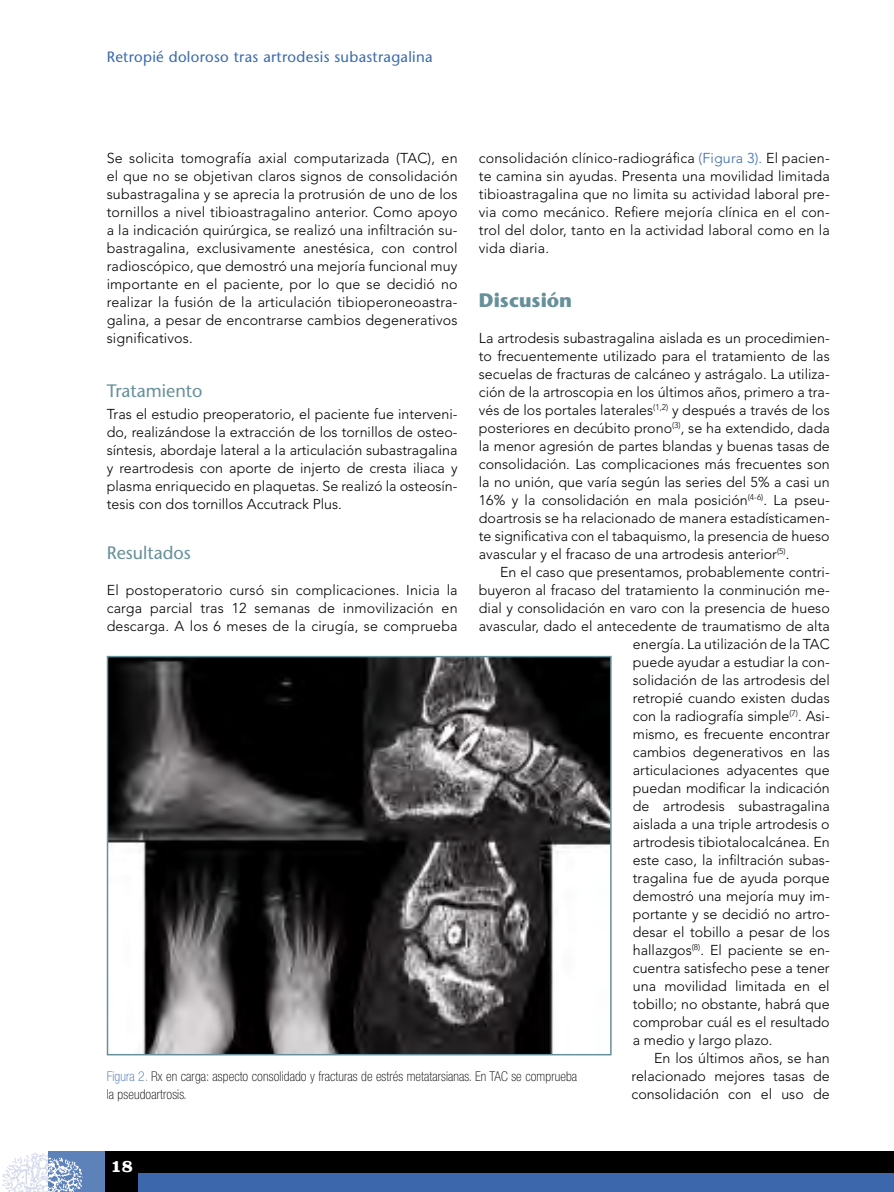
<style>
.page{position:relative;width:894px;height:1192px;background:#fff}
.page>*{position:absolute;margin:0;border:0;box-sizing:border-box;transform-origin:0 0}
.Ladillo_1{font:700 19.5px "Stone Sans Std";color:#67909a}
.Ladillo_2{font:500 18px "Stone Sans Std";color:#67909a}
.t1{font:700 18px "Clarendon LT Std";color:#fff}
.Cintillo_impar{font:500 15px "Stone Sans Std";letter-spacing:.02em;color:#3b6bac}
._00_Texto_General{font:300 14.25px/18px "Avenir LT Std";color:#000;text-align:justify}
._00_Txt_primer_parrafo{font:300 14.25px/18px "Avenir LT Std";color:#000;text-align:justify}
.Pie_de_foto{font:100 condensed 13.5px/18px "Helvetica Neue LT Std";letter-spacing:.01em;color:#000}
.s1{color:#3b6bac}
</style>
<div class="page">
<div style="left:0;top:1151px;width:893px;height:40px;background:#000"></div>
<div style="left:138px;top:1172px;width:755px;height:19px;background:#3c67ad"></div>
<div style="left:48px;top:1151px;width:56px;height:40px;background:#5d81b9"></div>
<img style="left:48px;top:1156px;width:35px;height:35px">
<svg style="left:0;top:1151px;width:48px;height:40px;background:#f0f2f8"></svg>
<hr style="left:893px;top:1151px;width:1px;height:40px;background:#000">
<svg style="left:893px;top:1173px;width:1px;height:18px"></svg>
<img style="left:110px;top:659px;width:498px;height:393px">
<div style="left:107px;top:656px;width:504px;height:399px;border:2px solid #67909a"></div>
<p class="Cintillo_impar" style="left:107px;top:47px;width:327px">Retropié doloroso tras artrodesis subastragalina</p>
<p class="_00_Txt_primer_parrafo" style="left:479px;top:149px;width:352px">consolidación clínico-radiográfica <span class="s1">(Figura 3).</span> El pacien&shy;te camina sin ayudas. Presenta una movilidad limitada tibioastragalina que no limita su actividad laboral pre&shy;via como mecánico. Refiere mejoría clínica en el con&shy;trol del dolor, tanto en la actividad laboral como en la vida diaria.</p>
<p class="Ladillo_1" style="left:479px;top:288px;width:95px">Discusión</p>
<p class="_00_Txt_primer_parrafo" style="left:479px;top:329px;width:352px">La artrodesis subastragalina aislada es un procedimien&shy;to frecuentemente utilizado para el tratamiento de las secuelas de fracturas de calcáneo y astrágalo. La utiliza&shy;ción de la artroscopia en los últimos años, primero a tra&shy;vés de los portales laterales<sup>(1,2)</sup> y después a través de los posteriores en decúbito prono<sup>(3)</sup>, se ha extendido, dada la menor agresión de partes blandas y buenas tasas de consolidación. Las complicaciones más frecuentes son la no unión, que varía según las series del 5% a casi un 16% y la consolidación en mala posición<sup>(4-6)</sup>. La pseu&shy;doartrosis se ha relacionado de manera estadísticamen&shy;te significativa con el tabaquismo, la presencia de hueso avascular y el fracaso de una artrodesis anterior<sup>(5)</sup>.</p>
<p class="_00_Texto_General" style="left:500px;top:563px;width:331px">En el caso que presentamos, probablemente contri-</p>
<p class="_00_Texto_General" style="left:479px;top:581px;width:352px">buyeron al fracaso del tratamiento la conminución me-</p>
<p class="_00_Texto_General" style="left:479px;top:599px;width:352px">dial y consolidación en varo con la presencia de hueso</p>
<p class="_00_Texto_General" style="left:479px;top:617px;width:352px">avascular, dado el antecedente de traumatismo de alta</p>
<p class="_00_Texto_General" style="left:633px;top:635px;width:198px">energía. La utilización de la TAC</p>
<p class="_00_Texto_General" style="left:633px;top:653px;width:198px">puede ayudar a estudiar la con-</p>
<p class="_00_Texto_General" style="left:633px;top:671px;width:198px">solidación de las artrodesis del</p>
<p class="_00_Texto_General" style="left:633px;top:689px;width:198px">retropié cuando existen dudas</p>
<p class="_00_Texto_General" style="left:633px;top:707px;width:198px">con la radiografía simple<sup>(7)</sup>. Asi-</p>
<p class="_00_Texto_General" style="left:633px;top:725px;width:198px">mismo, es frecuente encontrar</p>
<p class="_00_Texto_General" style="left:633px;top:743px;width:198px">cambios degenerativos en las</p>
<p class="_00_Texto_General" style="left:633px;top:761px;width:198px">articulaciones adyacentes que</p>
<p class="_00_Texto_General" style="left:633px;top:779px;width:198px">puedan modificar la indicación</p>
<p class="_00_Texto_General" style="left:633px;top:797px;width:198px">de artrodesis subastragalina</p>
<p class="_00_Texto_General" style="left:633px;top:815px;width:198px">aislada a una triple artrodesis o</p>
<p class="_00_Texto_General" style="left:633px;top:833px;width:198px">artrodesis tibiotalocalcánea. En</p>
<p class="_00_Texto_General" style="left:633px;top:851px;width:198px">este caso, la infiltración subas-</p>
<p class="_00_Texto_General" style="left:633px;top:869px;width:198px">tragalina fue de ayuda porque</p>
<p class="_00_Texto_General" style="left:633px;top:887px;width:198px">demostró una mejoría muy im-</p>
<p class="_00_Texto_General" style="left:633px;top:905px;width:198px">portante y se decidió no artro-</p>
<p class="_00_Texto_General" style="left:633px;top:923px;width:198px">desar el tobillo a pesar de los</p>
<p class="_00_Texto_General" style="left:633px;top:941px;width:198px">hallazgos<sup>(8)</sup>. El paciente se en-</p>
<p class="_00_Texto_General" style="left:633px;top:959px;width:198px">cuentra satisfecho pese a tener</p>
<p class="_00_Texto_General" style="left:633px;top:977px;width:198px">una movilidad limitada en el</p>
<p class="_00_Texto_General" style="left:633px;top:995px;width:198px">tobillo; no obstante, habrá que</p>
<p class="_00_Texto_General" style="left:633px;top:1013px;width:198px">comprobar cuál es el resultado</p>
<p class="_00_Texto_General" style="left:633px;top:1031px;width:141px">a medio y largo plazo.</p>
<p class="_00_Texto_General" style="left:631px;top:1049px;width:200px;text-indent:23px">En los últimos años, se han relacionado mejores tasas de consolidación con el uso de</p>
<p class="_00_Texto_General" style="left:107px;top:149px;width:352px">Se solicita tomografía axial computarizada (TAC), en el que no se objetivan claros signos de consolidación subastragalina y se aprecia la protrusión de uno de los tornillos a nivel tibioastragalino anterior. Como apoyo a la indicación quirúrgica, se realizó una infiltración su&shy;bastragalina, exclusivamente anestésica, con control radioscópico, que demostró una mejoría funcional muy importante en el paciente, por lo que se decidió no realizar la fusión de la articulación tibioperoneoastra&shy;galina, a pesar de encontrarse cambios degenerativos significativos.</p>
<p class="Ladillo_2" style="left:107px;top:379px;width:97px">Tratamiento</p>
<p class="_00_Txt_primer_parrafo" style="left:107px;top:405px;width:352px">Tras el estudio preoperatorio, el paciente fue interveni&shy;do, realizándose la extracción de los tornillos de osteo&shy;síntesis, abordaje lateral a la articulación subastragalina y reartrodesis con aporte de injerto de cresta iliaca y plasma enriquecido en plaquetas. Se realizó la osteosín&shy;tesis con dos tornillos Accutrack Plus.</p>
<p class="Ladillo_2" style="left:107px;top:541px;width:85px">Resultados</p>
<p class="_00_Txt_primer_parrafo" style="left:107px;top:581px;width:352px">El postoperatorio cursó sin complicaciones. Inicia la carga parcial tras 12 semanas de inmovilización en descarga. A los 6 meses de la cirugía, se comprueba</p>
<p class="Pie_de_foto" style="left:107px;top:1067px;width:472px"><span class="s1">Figura 2.</span> Rx en carga: aspecto consolidado y fracturas de estrés metatarsianas. En TAC se comprueba la pseudoartrosis.</p>
<p class="t1" style="left:111px;top:1154px;width:23px">18</p>
</div>
